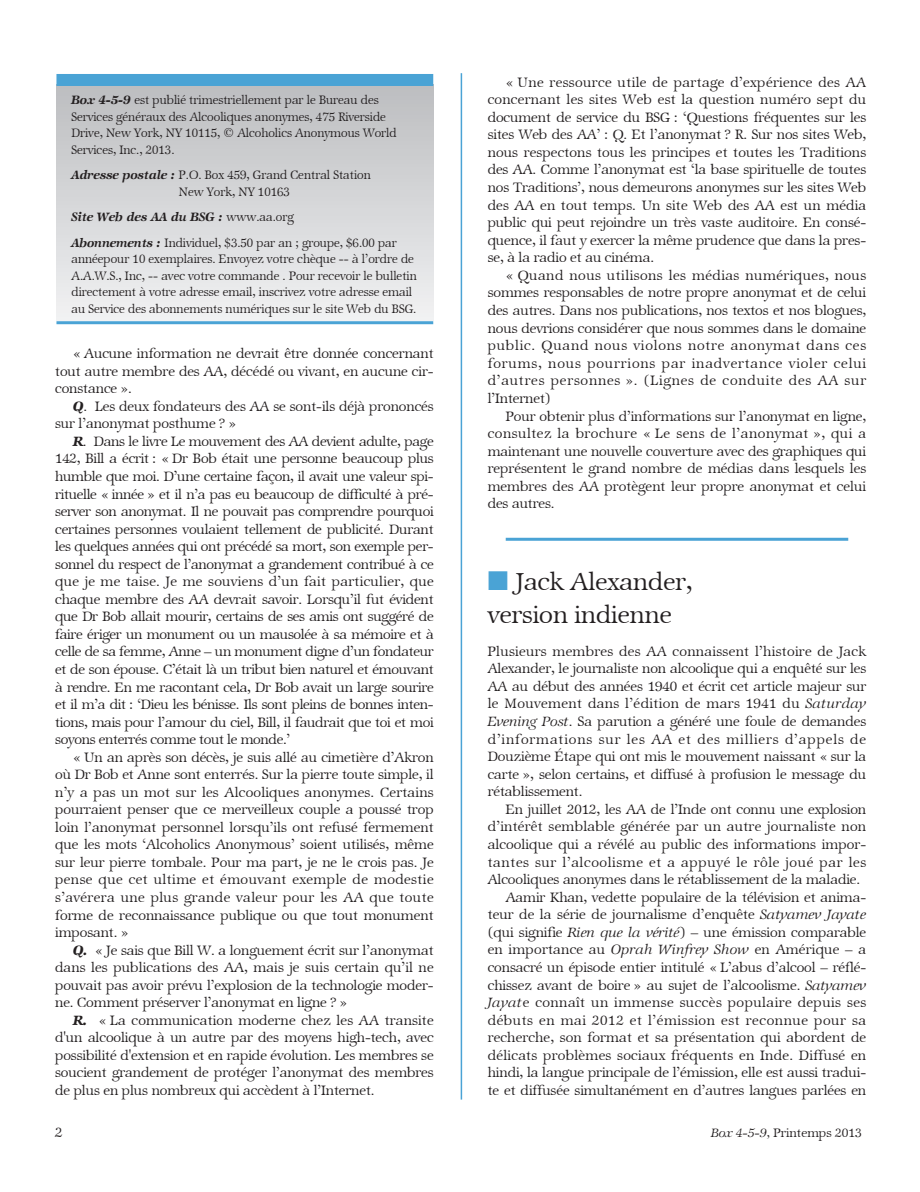
<style>
.page{position:relative;width:920px;height:1192px;background:#fff}
.page>*{position:absolute;margin:0;border:0;box-sizing:border-box;transform-origin:0 0}
.t1{font:27px/33.3px "Zapf Internatl IT Cby BT Light";color:#231f20}
.t2{font:15px/17.5px "Zapf Internatl IT Cby BT Light";letter-spacing:-.005em;color:#231f20;text-align:justify}
.t3{font:15px "Zapf Internatl IT Cby BT Light";letter-spacing:.015em;color:#231f20}
.t4{font:15px "Zapf Internatl IT Cby BT Light";letter-spacing:.02em;color:#231f20}
.t5{font:15px "Zapf Internatl IT Cby BT Light";letter-spacing:.04em;color:#231f20}
.t6{font:15px "Zapf Internatl IT Cby BT Light";letter-spacing:.03em;color:#231f20}
.t7{font:15px "Zapf Internatl IT Cby BT Light";letter-spacing:.035em;color:#231f20}
.t8{font:13.5px/16.5px "Zapf Internatl IT Cby BT Light";color:#231f20;scale:.95 1}
.t9{font:italic 13.5px "Zapf Internatl IT Cby BT Demi";color:#231f20;scale:.95 1}
.t10{font:13.5px "Zapf Internatl IT Cby BT Light";color:#231f20}
.s1{font-family:"Zapf Internatl IT Cby BT Demi";font-style:italic}
.s2{font-family:"Zapf Internatl IT Cby BT Light";font-style:normal}
.s3{color:#4aa3d5}
.s4{font-family:"Zapf Internatl IT Cby BT Light Ital"}
</style>
<div class="page">
<hr style="left:461px;top:73px;width:1px;height:1026px;background:#4aa3d5">
<hr style="left:506px;top:538px;width:342px;height:3px;background:#4aa3d5">
<div style="left:56px;top:85px;width:377px;height:236px;background:linear-gradient(to bottom,#bcbdc0,#f0f1f2)"></div>
<div style="left:56px;top:74px;width:377px;height:12px;background:#4aa3d5"></div>
<hr style="left:56px;top:321px;width:377px;height:3px;background:#4aa3d5">
<p class="t8" style="left:71px;top:92px;width:344px"><span class="s1">Box 4-5-9</span> est publié trimestriellement par le Bureau des Services généraux des Alcooliques anonymes, 475 Riverside Drive, New York, NY 10115, © Alcoholics Anonymous World Services, Inc., 2013.</p>
<p class="t8" style="left:179px;top:167px;width:204px;text-indent:-107px"><span class="s1">Adresse postale :</span> P.O. Box 459, Grand Central Station<br>New York, NY 10163</p>
<p class="t9" style="left:71px;top:212px;width:236px">Site Web des AA du BSG : <span class="s2">www.aa.org</span></p>
<p class="t8" style="left:71px;top:234px;width:365px"><span class="s1">Abonnements :</span> Individuel, $3.50 par an ; groupe, $6.00 par annéepour 10 exemplaires. Envoyez votre chèque -- à l’ordre de A.A.W.S., Inc, -- avec votre commande . Pour recevoir le bulletin directement à votre adresse email, inscrivez votre adresse email au Service des abonnements numériques sur le site Web du BSG.</p>
<p class="t2" style="left:55px;top:345px;width:380px;text-indent:18px">« Aucune information ne devrait être donnée concernant tout autre membre des AA, décédé ou vivant, en aucune cir&shy;constance ».</p>
<p class="t2" style="left:55px;top:397px;width:380px;text-indent:18px"><span class="s1">Q</span>. Les deux fondateurs des AA se sont-ils déjà prononcés sur l’anonymat posthume ? »</p>
<p class="t2" style="left:55px;top:433px;width:380px;text-indent:18px"><span class="s1">R</span>. Dans le livre Le mouvement des AA devient adulte, page 142, Bill a écrit : « Dr Bob était une personne beaucoup plus humble que moi. D’une certaine façon, il avait une valeur spi&shy;rituelle « innée » et il n’a pas eu beaucoup de difficulté à pré&shy;server son anonymat. Il ne pouvait pas comprendre pourquoi certaines personnes voulaient tellement de publicité. Durant les quelques années qui ont précédé sa mort, son exemple per&shy;sonnel du respect de l’anonymat a grandement contribué à ce que je me taise. Je me souviens d’un fait particulier, que chaque membre des AA devrait savoir. Lorsqu’il fut évident que Dr Bob allait mourir, certains de ses amis ont suggéré de faire ériger un monument ou un mausolée à sa mémoire et à celle de sa femme, Anne – un monument digne d’un fondateur et de son épouse. C’était là un tribut bien naturel et émouvant à rendre. En me racontant cela, Dr Bob avait un large sourire et il m’a dit : ‘Dieu les bénisse. Ils sont pleins de bonnes inten&shy;tions, mais pour l’amour du ciel, Bill, il faudrait que toi et moi soyons enterrés comme tout le monde.’</p>
<p class="t2" style="left:55px;top:748px;width:380px;text-indent:18px">« Un an après son décès, je suis allé au cimetière d’Akron où Dr Bob et Anne sont enterrés. Sur la pierre toute simple, il n’y a pas un mot sur les Alcooliques anonymes. Certains pourraient penser que ce merveilleux couple a poussé trop loin l’anonymat personnel lorsqu’ils ont refusé fermement que les mots ‘Alcoholics Anonymous’ soient utilisés, même sur leur pierre tombale. Pour ma part, je ne le crois pas. Je pense que cet ultime et émouvant exemple de modestie s’avérera une plus grande valeur pour les AA que toute forme de reconnaissance publique ou que tout monument imposant. »</p>
<p class="t2" style="left:55px;top:941px;width:380px;text-indent:18px"><span class="s1">Q.</span> « Je sais que Bill W. a longuement écrit sur l’anonymat dans les publications des AA, mais je suis certain qu’il ne pouvait pas avoir prévu l’explosion de la technologie moder&shy;ne. Comment préserver l’anonymat en ligne ? »</p>
<p class="t2" style="left:55px;top:1011px;width:380px;text-indent:18px"><span class="s1">R.</span> « La communication moderne chez les AA transite d'un alcoolique à un autre par des moyens high-tech, avec possibilité d'extension et en rapide évolution. Les membres se soucient grandement de protéger l’anonymat des membres de plus en plus nombreux qui accèdent à l’Internet.</p>
<p class="t2" style="left:488px;top:73px;width:380px;text-indent:18px">« Une ressource utile de partage d’expérience des AA concernant les sites Web est la question numéro sept du document de service du BSG : ‘Questions fréquentes sur les sites Web des AA’ : Q. Et l’anonymat ? R. Sur nos sites Web, nous respectons tous les principes et toutes les Traditions des AA. Comme l’anonymat est ‘la base spirituelle de toutes nos Traditions’, nous demeurons anonymes sur les sites Web des AA en tout temps. Un site Web des AA est un média public qui peut rejoindre un très vaste auditoire. En consé&shy;quence, il faut y exercer la même prudence que dans la pres&shy;se, à la radio et au cinéma.</p>
<p class="t2" style="left:488px;top:267px;width:380px;text-indent:18px">« Quand nous utilisons les médias numériques, nous sommes responsables de notre propre anonymat et de celui des autres. Dans nos publications, nos textos et nos blogues, nous devrions considérer que nous sommes dans le domaine public. Quand nous violons notre anonymat dans ces forums, nous pourrions par inadvertance violer celui d’autres personnes ». (Lignes de conduite des AA sur l’Internet)</p>
<p class="t2" style="left:488px;top:407px;width:380px;text-indent:18px">Pour obtenir plus d’informations sur l’anonymat en ligne, consultez la brochure « Le sens de l’anonymat », qui a maintenant une nouvelle couverture avec des graphiques qui représentent le grand nombre de médias dans lesquels les membres des AA protègent leur propre anonymat et celui des autres.</p>
<h1 class="t1" style="left:488px;top:565px;width:206px"><span class="s3">■</span> Jack Alexander, version indienne</h1>
<p class="t2" style="left:488px;top:642px;width:380px">Plusieurs membres des AA connaissent l’histoire de Jack Alexander, le journaliste non alcoolique qui a enquêté sur les AA au début des années 1940 et écrit cet article majeur sur le Mouvement dans l’édition de mars 1941 du <span class="s4">Saturday Evening Post</span>. Sa parution a généré une foule de demandes d’informations sur les AA et des milliers d’appels de Douzième Étape qui ont mis le mouvement naissant « sur la carte », selon certains, et diffusé à profusion le message du rétablissement.</p>
<p class="t2" style="left:506px;top:800px;width:362px">En juillet 2012, les AA de l’Inde ont connu une explosion</p>
<p class="t3" style="left:488px;top:818px;width:380px">d’intérêt semblable générée par un autre journaliste non</p>
<p class="t2" style="left:488px;top:835px;width:380px">alcoolique qui a révélé au public des informations impor-</p>
<p class="t5" style="left:488px;top:853px;width:380px">tantes sur l’alcoolisme et a appuyé le rôle joué par les</p>
<p class="t2" style="left:488px;top:871px;width:374px">Alcooliques anonymes dans le rétablissement de la maladie.</p>
<p class="t2" style="left:506px;top:888px;width:362px">Aamir Khan, vedette populaire de la télévision et anima-</p>
<p class="t2" style="left:488px;top:906px;width:380px">teur de la série de journalisme d’enquête <span class="s4">Satyamev Jayate</span></p>
<p class="t2" style="left:488px;top:923px;width:380px">(qui signifie <span class="s4">Rien que la vérité</span>) – une émission comparable</p>
<p class="t3" style="left:488px;top:941px;width:380px">en importance au <span class="s4">Oprah Winfrey Show</span> en Amérique – a</p>
<p class="t2" style="left:488px;top:958px;width:380px">consacré un épisode entier intitulé « L’abus d’alcool – réflé-</p>
<p class="t2" style="left:488px;top:976px;width:380px">chissez avant de boire » au sujet de l’alcoolisme. <span class="s4">Satyamev</span></p>
<p class="t6" style="left:488px;top:993px;width:380px"><span class="s4">Jayat</span>e connaît un immense succès populaire depuis ses</p>
<p class="t7" style="left:488px;top:1011px;width:380px">débuts en mai 2012 et l’émission est reconnue pour sa</p>
<p class="t2" style="left:488px;top:1029px;width:380px">recherche, son format et sa présentation qui abordent de</p>
<p class="t4" style="left:488px;top:1046px;width:380px">délicats problèmes sociaux fréquents en Inde. Diffusé en</p>
<p class="t2" style="left:488px;top:1064px;width:380px">hindi, la langue principale de l’émission, elle est aussi tradui-</p>
<p class="t2" style="left:488px;top:1081px;width:380px">te et diffusée simultanément en d’autres langues parlées en</p>
<p class="t2" style="left:55px;top:1124px;width:9px">2</p>
<p class="t10" style="left:711px;top:1125px;width:152px"><span class="s4">Box 4-5-9,</span> Printemps 2013</p>
</div>
